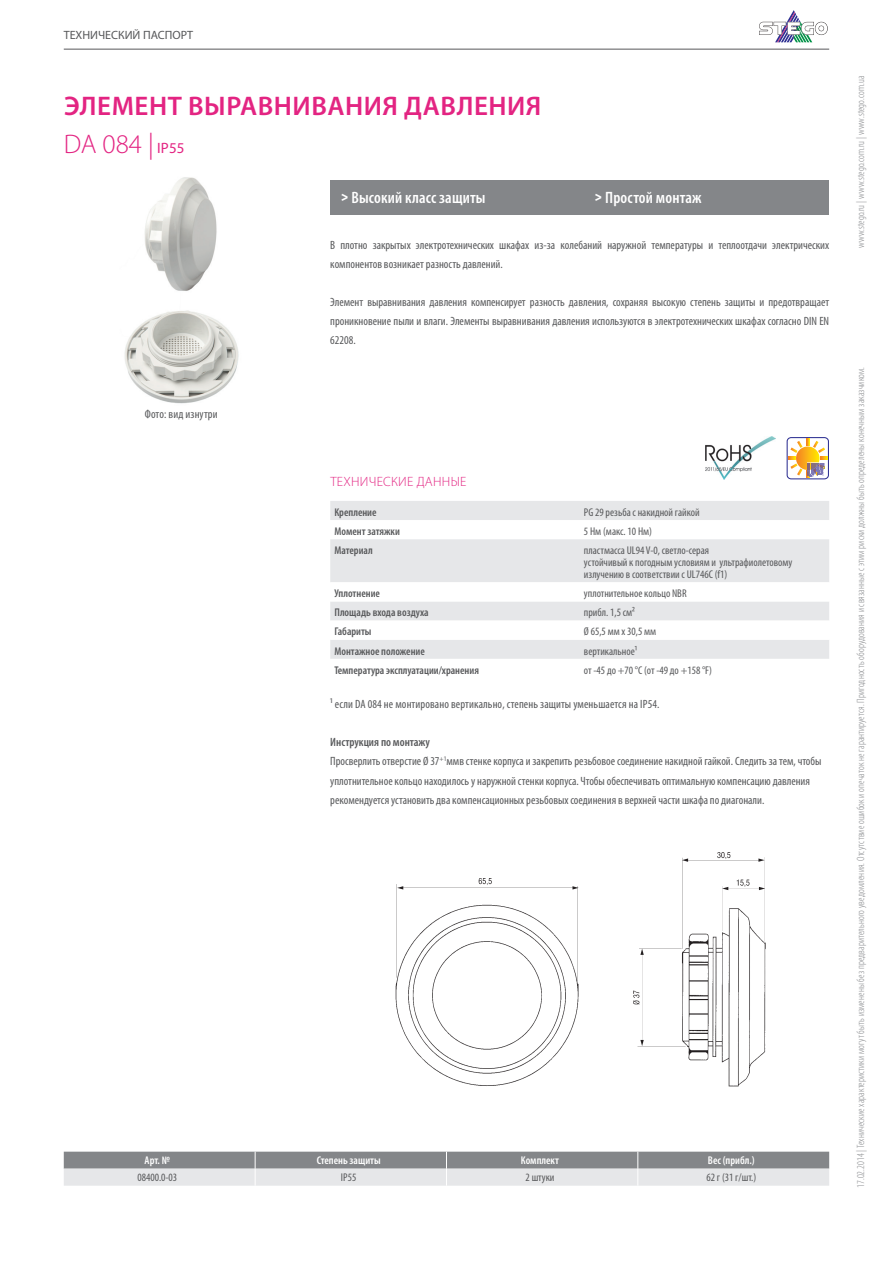
<style>
.page{position:relative;width:893px;height:1263px;background:#fff}
.page>*{position:absolute;margin:0;border:0;box-sizing:border-box;transform-origin:0 0}
.RU_Produkttitel{font:600 27px/38.2px "Myriad Pro";letter-spacing:.02em;color:#e32482}
.t1{font:600 condensed 16.5px "Myriad Pro";letter-spacing:.01em;color:#fff}
.RU_Tabelle_Art_Nr__Ü{font:300 13.5px "Myriad Pro";letter-spacing:.02em;color:#e32482}
.RU_Produktseiten_Fli{font:condensed 12px/19.2px "Myriad Pro";color:#57585a}
.RU__Wichtiger__Hinwe{font:condensed 12px/19.2px "Myriad Pro";color:#57585a}
.RU_Bildunterschrift{font:condensed 12px "Myriad Pro";letter-spacing:.01em;color:#57585a}
.t2{font:12px "Myriad Pro";letter-spacing:.02em;color:#57585a}
.t3{font:12px "Myriad Pro";color:#57585a}
.RU_Tabelle_Tech_Date{font:condensed 11.25px/12px "Myriad Pro";color:#57585a}
.RU_Tabelle_Tech_Date-2{font:600 condensed 11.25px "Myriad Pro";color:#57585a}
.RU_Tabelle_Art_Nr__K{font:600 condensed 11.25px "Myriad Pro";color:#fff}
.RU_Tabelle_Art_Nr__I{font:condensed 11.25px "Myriad Pro";color:#57585a}
.t4{font:300 condensed 10.5px "Myriad Pro";letter-spacing:.01em;color:#848689}
.s1{font-weight:300}
.s2{font-weight:400;font-size:15px}
.s3{font-family:"Klavika";font-weight:500}
.s4{font-weight:600}
</style>
<div class="page">
<hr style="left:64px;top:49px;width:765px;height:1px;background:#57585a">
<img style="left:124px;top:177px;width:115px;height:227px">
<img style="left:395px;top:853px;width:371px;height:234px">
<img style="left:706px;top:437px;width:69px;height:42px">
<div style="left:787px;top:437px;width:42px;height:42px;border:1px solid #2e3092;border-radius:4px"></div>
<svg style="left:788px;top:439px;width:39px;height:38px"></svg>
<svg style="left:64px;top:1152px;width:765px;height:34px;background:#b7b8ba"></svg>
<div style="left:330px;top:501px;width:499px;height:19px;background:#e6e7e9"></div>
<svg style="left:330px;top:539px;width:499px;height:120px;fill:#e6e7e9"></svg>
<div style="left:330px;top:180px;width:499px;height:35px;background:#848689"></div>
<svg style="left:775px;top:42px;width:38px;height:1px"></svg>
<svg style="left:759px;top:10px;width:69px;height:32px"></svg>
<p class="t3" style="left:64px;top:29px;width:131px">ТЕХНИЧЕСКИЙ ПАСПОРТ</p>
<p class="t2" style="left:66px;top:28px;width:186px">STEGO - КАТАЛОГ ОБОРУДОВАНИЯ</p>
<p class="RU_Produkttitel" style="left:64px;top:87px;width:479px">ЭЛЕМЕНТ ВЫРАВНИВАНИЯ ДАВЛЕНИЯ<br><span class="s1">DA 084 |</span> <span class="s2">IP55</span></p>
<p class="t1" style="left:341px;top:188px;width:146px"><span class="s3">&gt;</span> Высокий класс защиты</p>
<p class="t1" style="left:595px;top:188px;width:108px"><span class="s3">&gt;</span> Простой монтаж</p>
<p class="RU_Bildunterschrift" style="left:145px;top:407px;width:74px">Фото: вид изнутри</p>
<p class="RU_Produktseiten_Fli" style="left:330px;top:235px;width:500px">В плотно закрытых электротехнических шкафах из-за колебаний наружной температуры и теплоотдачи электрических компонентов возникает разность давлений.</p>
<p class="RU_Produktseiten_Fli" style="left:330px;top:293px;width:500px;text-align:justify">Элемент выравнивания давления компенсирует разность давления, сохраняя высокую степень защиты и предотвращает проникновение пыли и влаги. Элементы выравнивания давления используются в электротехнических шкафах согласно DIN EN 62208.</p>
<p class="RU_Tabelle_Art_Nr__Ü" style="left:330px;top:474px;width:138px">ТЕХНИЧЕСКИЕ ДАННЫЕ</p>
<p class="RU_Tabelle_Tech_Date-2" style="left:334px;top:506px;width:44px">Крепление</p>
<p class="RU_Tabelle_Tech_Date" style="left:584px;top:506px;width:117px">PG 29 резьба с накидной гайкой</p>
<p class="RU_Tabelle_Tech_Date-2" style="left:334px;top:525px;width:67px">Mомент затяжки</p>
<p class="RU_Tabelle_Tech_Date" style="left:584px;top:525px;width:70px">5 Нм (макс. 10 Нм)</p>
<p class="RU_Tabelle_Tech_Date-2" style="left:334px;top:544px;width:40px">Материал</p>
<p class="RU_Tabelle_Tech_Date" style="left:584px;top:545px;width:210px">пластмасса UL94 V-0, светло-серая<br>устойчивый к погодным условиям и ультрафиолетовому излучению в соответствии с UL746C (f1)</p>
<p class="RU_Tabelle_Tech_Date-2" style="left:334px;top:587px;width:47px">Уплотнение</p>
<p class="RU_Tabelle_Tech_Date" style="left:584px;top:588px;width:104px">уплотнительное кольцо NBR</p>
<p class="RU_Tabelle_Tech_Date-2" style="left:334px;top:606px;width:96px">Площадь входа воздуха</p>
<p class="RU_Tabelle_Tech_Date" style="left:584px;top:607px;width:52px">прибл. 1,5 см²</p>
<p class="RU_Tabelle_Tech_Date-2" style="left:334px;top:626px;width:38px">Габариты</p>
<p class="RU_Tabelle_Tech_Date" style="left:584px;top:626px;width:74px">Ø 65,5 мм x 30,5 мм</p>
<p class="RU_Tabelle_Tech_Date-2" style="left:334px;top:645px;width:92px">Монтажное положение</p>
<p class="RU_Tabelle_Tech_Date" style="left:584px;top:645px;width:55px">вертикальное¹</p>
<p class="RU_Tabelle_Tech_Date-2" style="left:334px;top:664px;width:146px">Температура эксплуатации/хранения</p>
<p class="RU_Tabelle_Tech_Date" style="left:584px;top:664px;width:130px">от -45 до +70 °C (от -49 до +158 °F)</p>
<p class="RU_Bildunterschrift" style="left:330px;top:697px;width:331px">¹ если DA 084 не монтировано вертикально, степень защиты уменьшается на IP54.</p>
<p class="RU__Wichtiger__Hinwe" style="left:330px;top:733px;width:493px"><span class="s4">Инструкция по монтажу<br></span>Просверлить отверстие Ø 37<sup>+1</sup>ммв стенке корпуса и закрепить резьбовое соединение накидной гайкой. Следить за тем, чтобы уплотнительное кольцо находилось у наружной стенки корпуса. Чтобы обеспечивать оптимальную компенсацию давления рекомендуется установить два компенсационных резьбовых соединения в верхней части шкафа по диагонали.</p>
<p class="RU_Tabelle_Art_Nr__K" style="left:145px;top:1154px;width:27px">Арт. №</p>
<p class="RU_Tabelle_Art_Nr__K" style="left:317px;top:1154px;width:65px">Степень защиты</p>
<p class="RU_Tabelle_Art_Nr__K" style="left:521px;top:1154px;width:40px">Комплект</p>
<p class="RU_Tabelle_Art_Nr__K" style="left:708px;top:1154px;width:48px">Вес (прибл.)</p>
<p class="RU_Tabelle_Art_Nr__I" style="left:137px;top:1171px;width:41px">08400.0-03</p>
<p class="RU_Tabelle_Art_Nr__I" style="left:341px;top:1171px;width:17px">IP55</p>
<p class="RU_Tabelle_Art_Nr__I" style="left:526px;top:1171px;width:30px">2 штуки</p>
<p class="RU_Tabelle_Art_Nr__I" style="left:706px;top:1171px;width:51px">62 г (31 г/шт.)</p>
<p class="t4" style="left:855px;top:248px;width:173px;rotate:-90deg">www.stego.ru | www.stego.com.ru | www.stego.com.ua</p>
<p class="t4" style="left:855px;top:1188px;width:823px;rotate:-90deg">17.02.2014 | Технические характеристики могут быть изменены без предварительного уведомления. Отсутствие ошибок и опечаток не гарантируется. Пригодность оборудования и связанные с этим риски должны быть определены конечным заказчиком.</p>
</div>
